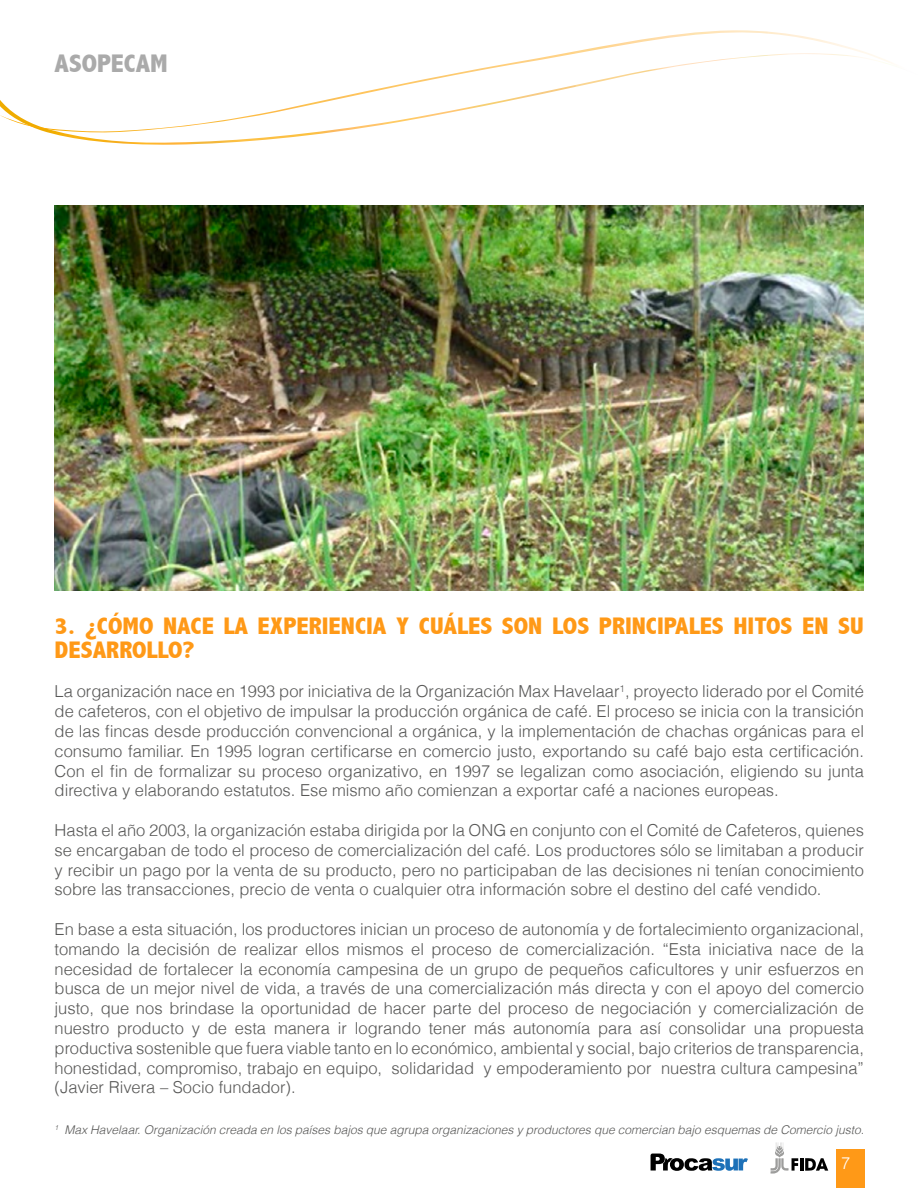
<style>
.page{position:relative;width:918px;height:1188px;background:#fff}
.page>*{position:absolute;margin:0;border:0;box-sizing:border-box;transform-origin:0 0}
.t1{font:800 condensed 25.5px "Abadi";color:#aaa;scale:1.09 1}
.t2{font:800 condensed 24px/24px "Abadi";color:#ff9917;scale:1.09 1}
.t3{font:300 16.5px/19.8px "Helvetica";color:#575756;text-align:justify}
.t4{font:300 16.5px "Helvetica";color:#fff}
.t5{font:italic 300 12px "Helvetica";color:#575756}
</style>
<div class="page">
<img style="left:50px;top:133px;width:276px;height:12px">
<img style="left:0;top:30px;width:893px;height:103px">
<svg style="left:651px;top:1154px;width:97px;height:17px"></svg>
<svg style="left:771px;top:1142px;width:57px;height:32px"></svg>
<div style="left:836px;top:1149px;width:28px;height:39px;background:#ff9917"></div>
<img style="left:54px;top:206px;width:809px;height:385px">
<h1 class="t1" style="left:55px;top:48px;width:105px">ASOPECAM</h1>
<h2 class="t2" style="left:55px;top:614px;width:744px">3. ¿CÓMO NACE LA EXPERIENCIA Y CUÁLES SON LOS PRINCIPALES HITOS EN SU<br>DESARROLLO?</h2>
<p class="t3" style="left:55px;top:681px;width:811px">La organización nace en 1993 por iniciativa de la Organización Max Havelaar<sup>1</sup>, proyecto liderado por el Comité de cafeteros, con el objetivo de impulsar la producción orgánica de café. El proceso se inicia con la transición de las fincas desde producción convencional a orgánica, y la implementación de chachas orgánicas para el consumo familiar. En 1995 logran certificarse en comercio justo, exportando su café bajo esta certificación.<br>Con el fin de formalizar su proceso organizativo, en 1997 se legalizan como asociación, eligiendo su junta directiva y elaborando estatutos. Ese mismo año comienzan a exportar café a naciones europeas.</p>
<p class="t3" style="left:55px;top:820px;width:811px">Hasta el año 2003, la organización estaba dirigida por la ONG en conjunto con el Comité de Cafeteros, quienes se encargaban de todo el proceso de comercialización del café. Los productores sólo se limitaban a producir y recibir un pago por la venta de su producto, pero no participaban de las decisiones ni tenían conocimiento sobre las transacciones, precio de venta o cualquier otra información sobre el destino del café vendido.</p>
<p class="t3" style="left:55px;top:919px;width:811px">En base a esta situación, los productores inician un proceso de autonomía y de fortalecimiento organizacional, tomando la decisión de realizar ellos mismos el proceso de comercialización. “Esta iniciativa nace de la necesidad de fortalecer la economía campesina de un grupo de pequeños caficultores y unir esfuerzos en busca de un mejor nivel de vida, a través de una comercialización más directa y con el apoyo del comercio justo, que nos brindase la oportunidad de hacer parte del proceso de negociación y comercialización de nuestro producto y de esta manera ir logrando tener más autonomía para así consolidar una propuesta productiva sostenible que fuera viable tanto en lo económico, ambiental y social, bajo criterios de transparencia, honestidad, compromiso, trabajo en equipo, solidaridad y empoderamiento por nuestra cultura campesina” (Javier Rivera – Socio fundador).</p>
<p class="t5" style="left:55px;top:1121px;width:811px"><sup>1</sup> Max Havelaar. Organización creada en los países bajos que agrupa organizaciones y productores que comercian bajo esquemas de Comercio justo.</p>
<p class="t4" style="left:841px;top:1150px;width:11px">7</p>
</div>
